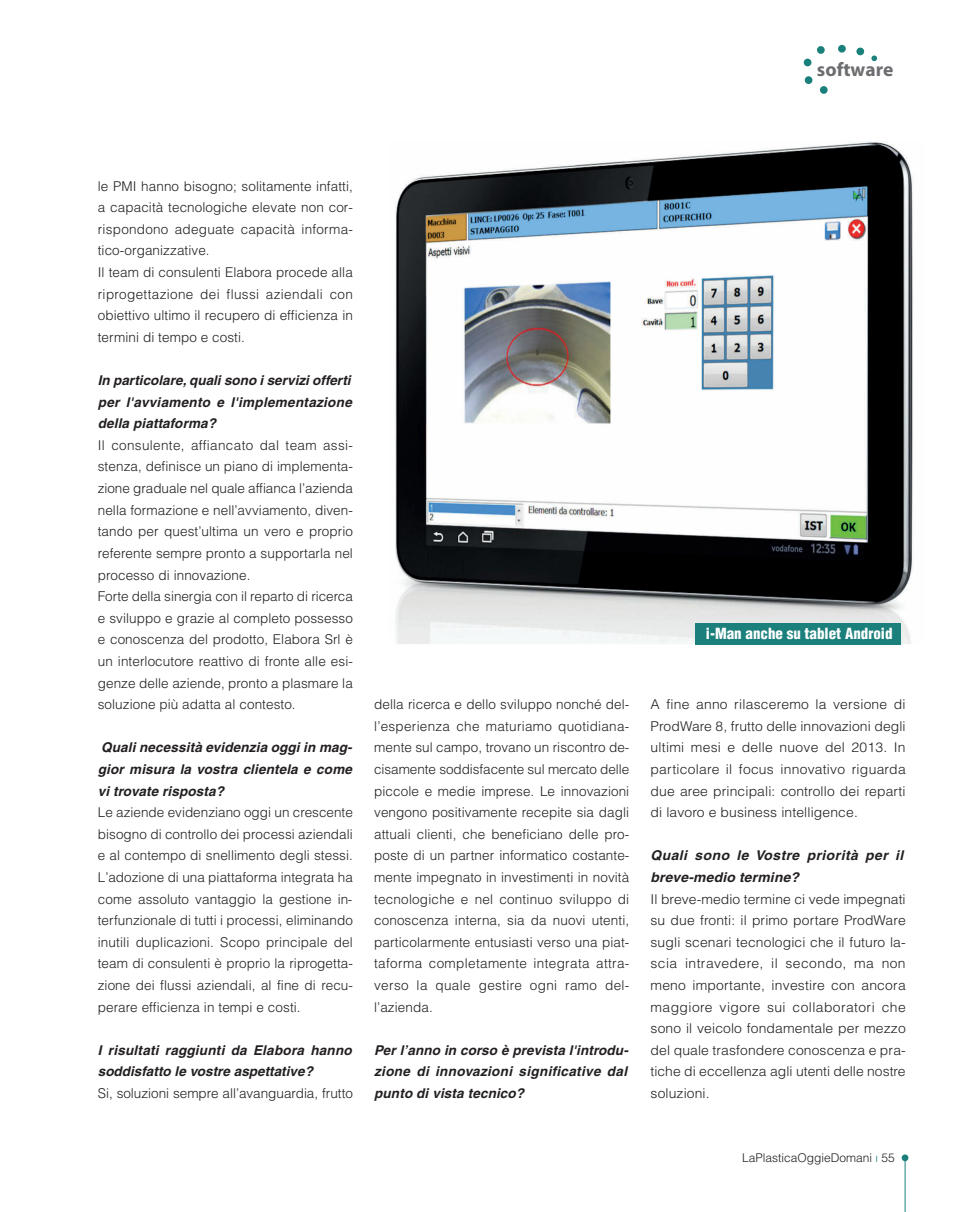
<style>
.page{position:relative;width:978px;height:1212px;background:#fff}
.page>*{position:absolute;margin:0;border:0;box-sizing:border-box;transform-origin:0 0}
.t1{font:700 19.5px "Myriad";color:#6c6d70}
.t2{font:900 condensed 15px "Helvetica";color:#fff}
.t3{font:300 13.5px/21.6px "Helvetica";letter-spacing:.005em;color:#231f20;text-align:justify}
.t4{font:italic 700 13.5px/21.6px "Helvetica";color:#231f20;text-align:justify}
.t5{font:300 12px "Helvetica";color:#231f20}
.s1{color:#1b807c}
</style>
<div class="page">
<hr style="left:905px;top:1157px;width:1px;height:55px;background:#1b807c">
<div style="left:902px;top:1154px;width:6px;height:7px;background:#1b807c;border-radius:50%"></div>
<div style="left:805px;top:76px;width:7px;height:8px;background:#1b807c;border-radius:50%"></div>
<div style="left:820px;top:86px;width:8px;height:8px;background:#1b807c;border-radius:50%"></div>
<div style="left:817px;top:46px;width:8px;height:8px;background:#1b807c;border-radius:50%"></div>
<div style="left:838px;top:45px;width:8px;height:8px;background:#1b807c;border-radius:50%"></div>
<div style="left:856px;top:48px;width:8px;height:7px;background:#1b807c;border-radius:50%"></div>
<div style="left:804px;top:59px;width:7px;height:7px;background:#1b807c;border-radius:50%"></div>
<svg style="left:871px;top:55px;width:6px;height:6px"></svg>
<img style="left:395px;top:142px;width:518px;height:502px">
<div style="left:696px;top:623px;width:205px;height:22px;background:#1b807c"></div>
<h1 class="t1" style="left:817px;top:62px;width:78px">software</h1>
<p class="t3" style="left:98px;top:176px;width:257px;text-align:left">le PMI hanno bisogno; solitamente infatti, a capacità tecnologiche elevate non cor&shy;rispondono adeguate capacità informa&shy;tico-organizzative.<br>Il team di consulenti Elabora procede alla riprogettazione dei flussi aziendali con obiettivo ultimo il recupero di efficienza in termini di tempo e costi.</p>
<p class="t4" style="left:98px;top:371px;width:258px">In particolare,qualisono iserviziofferti per l'avviamento e l'implementazione della piattaforma?</p>
<p class="t3" style="left:98px;top:436px;width:257px;text-align:left">Il consulente, affiancato dal team assi&shy;stenza, definisce un piano di implementa&shy;zione graduale nel quale affianca l’azienda nella formazione e nell’avviamento, diven&shy;tando per quest’ultima un vero e proprio referente sempre pronto a supportarla nel processo di innovazione.<br>Forte della sinergia con il reparto di ricerca e sviluppo e grazie al completo possesso e conoscenza del prodotto, Elabora Srl è un interlocutore reattivo di fronte alle esi&shy;genze delle aziende, pronto a plasmare la soluzione più adatta al contesto.</p>
<p class="t4" style="left:98px;top:738px;width:258px">Quali necessità evidenzia oggi in mag&shy;gior misura la vostra clientela e come vi trovate risposta?</p>
<p class="t3" style="left:98px;top:803px;width:257px">Le aziende evidenziano oggi un crescente bisogno di controllo dei processi aziendali e al contempo di snellimento degli stessi.<br>L’adozione di una piattaforma integrata ha come assoluto vantaggio la gestione in&shy;terfunzionale di tutti i processi, eliminando inutili duplicazioni. Scopo principale del team di consulenti è proprio la riprogetta&shy;zione dei flussi aziendali, al fine di recu&shy;perare efficienza in tempi e costi.</p>
<p class="t4" style="left:98px;top:1040px;width:258px">I risultati raggiunti da Elabora hanno soddisfatto le vostre aspettative?</p>
<p class="t3" style="left:98px;top:1084px;width:257px">Si, soluzioni sempre all’avanguardia, frutto</p>
<p class="t3" style="left:374px;top:695px;width:257px">della ricerca e dello sviluppo nonché del&shy;l’esperienza che maturiamo quotidiana&shy;mente sul campo, trovano un riscontro de&shy;cisamente soddisfacente sul mercato delle piccole e medie imprese. Le innovazioni vengono positivamente recepite sia dagli attuali clienti, che beneficiano delle pro&shy;poste di un partner informatico costante&shy;mente impegnato in investimenti in novità tecnologiche e nel continuo sviluppo di conoscenza interna, sia da nuovi utenti, particolarmente entusiasti verso una piat&shy;taforma completamente integrata attra&shy;verso la quale gestire ogni ramo del&shy;l’azienda.</p>
<p class="t4" style="left:374px;top:1040px;width:258px">Per l’anno in corso è prevista l'introdu&shy;zione di innovazioni significative dal punto di vista tecnico?</p>
<p class="t2" style="left:706px;top:628px;width:188px">i-Man anche su tablet Android</p>
<p class="t3" style="left:651px;top:695px;width:257px">A fine anno rilasceremo la versione di ProdWare 8, frutto delle innovazioni degli ultimi mesi e delle nuove del 2013. In particolare il focus innovativo riguarda due aree principali: controllo dei reparti di lavoro e business intelligence.</p>
<p class="t4" style="left:651px;top:846px;width:257px">Quali sono le Vostre priorità per il breve-medio termine?</p>
<p class="t3" style="left:651px;top:889px;width:257px">Il breve-medio termine ci vede impegnati su due fronti: il primo portare ProdWare sugli scenari tecnologici che il futuro la&shy;scia intravedere, il secondo, ma non meno importante, investire con ancora maggiore vigore sui collaboratori che sono il veicolo fondamentale per mezzo del quale trasfondere conoscenza e pra&shy;tiche di eccellenza agli utenti delle nostre soluzioni.</p>
<p class="t5" style="left:742px;top:1153px;width:154px">LaPlasticaOggieDomani <span class="s1">ı</span> 55</p>
</div>
